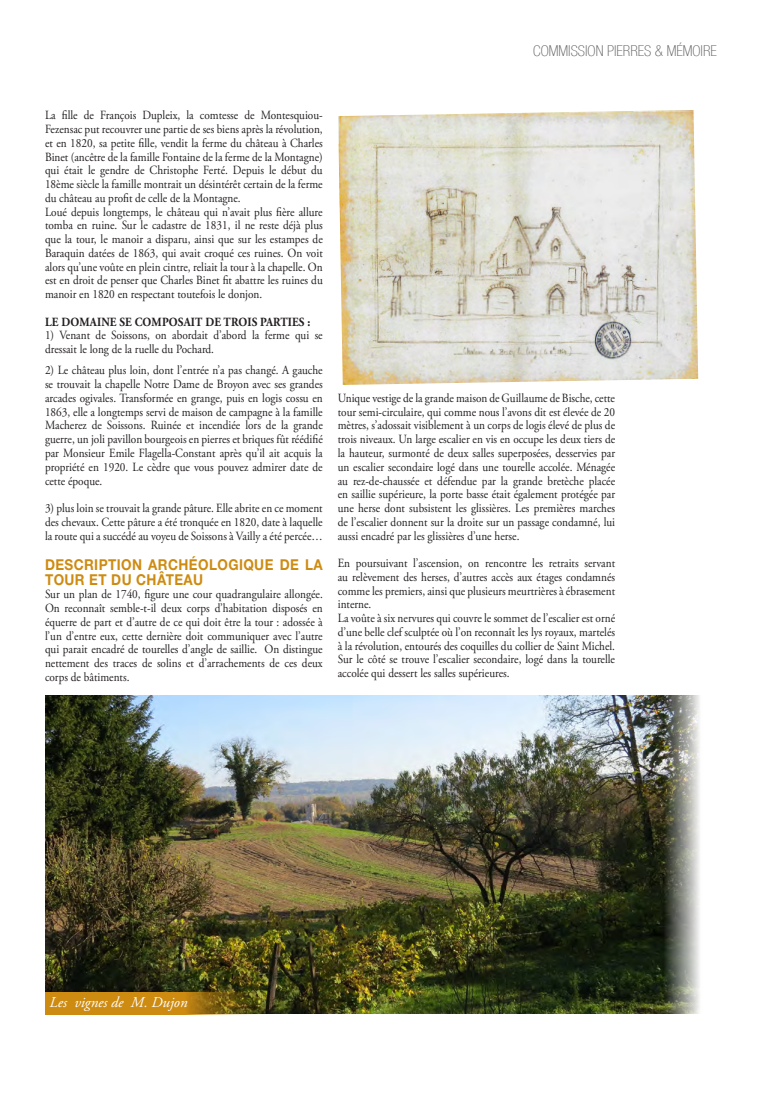
<style>
.page{position:relative;width:762px;height:1099px;background:#fff}
.page>*{position:absolute;margin:0;border:0;box-sizing:border-box;transform-origin:0 0}
.txt_10pt{font:700 15px/15px "Helvetica Neue LT Std";letter-spacing:.03em;color:#ce8b11;scale:.9 1}
.t1{font:100 condensed 15px "Helvetica Neue LT Com";color:#5a5a5d}
.t2{font:italic 15px "Adobe Garamond Pro";color:#fff}
.txt_10pt-2{font:12.5px/13.8px "Adobe Garamond Pro";color:#231f20;text-align:justify;scale:.9 1}
.txt_10pt-3{font:700 12.5px "Adobe Garamond Pro";letter-spacing:.015em;color:#231f20;scale:.9 1}
</style>
<div class="page">
<img style="left:45px;top:695px;width:655px;height:318px">
<img style="left:338px;top:110px;width:360px;height:275px">
<img style="left:45px;top:992px;width:233px;height:23px">
<p class="t1" style="left:533px;top:42px;width:185px">COMMISSION PIERRES &amp; MÉMOIRE</p>
<p class="txt_10pt-2" style="left:45px;top:109px;width:310px">La fille de François Dupleix, la comtesse de Montesquiou-Fezensac put recouvrer une partie de ses biens après la révolution, et en 1820, sa petite fille, vendit la ferme du château à Charles Binet (ancêtre de la famille Fontaine de la ferme de la Montagne) qui était le gendre de Christophe Ferté. Depuis le début du 18ème siècle la famille montrait un désintérêt certain de la ferme du château au profit de celle de la Montagne.</p>
<p class="txt_10pt-2" style="left:45px;top:205px;width:310px">Loué depuis longtemps, le château qui n’avait plus fière allure tomba en ruine. Sur le cadastre de 1831, il ne reste déjà plus que la tour, le manoir a disparu, ainsi que sur les estampes de Baraquin datées de 1863, qui avait croqué ces ruines. On voit alors qu’une voûte en plein cintre, reliait la tour à la chapelle. On est en droit de penser que Charles Binet fit abattre les ruines du manoir en 1820 en respectant toutefois le donjon.</p>
<p class="txt_10pt-3" style="left:45px;top:314px;width:296px">LE DOMAINE SE COMPOSAIT DE TROIS PARTIES :</p>
<p class="txt_10pt-2" style="left:45px;top:329px;width:310px">1) Venant de Soissons, on abordait d’abord la ferme qui se dressait le long de la ruelle du Pochard.</p>
<p class="txt_10pt-2" style="left:45px;top:364px;width:310px">2) Le château plus loin, dont l’entrée n’a pas changé. A gauche se trouvait la chapelle Notre Dame de Broyon avec ses grandes arcades ogivales. Transformée en grange, puis en logis cossu en 1863, elle a longtemps servi de maison de campagne à la famille Macherez de Soissons. Ruinée et incendiée lors de la grande guerre, un joli pavillon bourgeois en pierres et briques fût réédifié par Monsieur Emile Flagella-Constant après qu’il ait acquis la propriété en 1920. Le cèdre que vous pouvez admirer date de cette époque.</p>
<p class="txt_10pt-2" style="left:45px;top:501px;width:310px">3) plus loin se trouvait la grande pâture. Elle abrite en ce moment des chevaux. Cette pâture a été tronquée en 1820, date à laquelle la route qui a succédé au voyeu de Soissons à Vailly a été percée…</p>
<p class="txt_10pt" style="left:45px;top:556px;width:310px">DESCRIPTION ARCHÉOLOGIQUE DE LA<br>TOUR ET DU CHÂTEAU</p>
<p class="txt_10pt-2" style="left:45px;top:588px;width:310px">Sur un plan de 1740, figure une cour quadrangulaire allongée.<br>On reconnaît semble-t-il deux corps d’habitation disposés en équerre de part et d’autre de ce qui doit être la tour : adossée à l’un d’entre eux, cette dernière doit communiquer avec l’autre qui parait encadré de tourelles d’angle de saillie. On distingue nettement des traces de solins et d’arrachements de ces deux corps de bâtiments.</p>
<p class="txt_10pt-2" style="left:338px;top:391px;width:310px">Unique vestige de la grande maison de Guillaume de Bische, cette tour semi-circulaire, qui comme nous l’avons dit est élevée de 20 mètres, s’adossait visiblement à un corps de logis élevé de plus de trois niveaux. Un large escalier en vis en occupe les deux tiers de la hauteur, surmonté de deux salles superposées, desservies par un escalier secondaire logé dans une tourelle accolée. Ménagée au rez-de-chaussée et défendue par la grande bretèche placée en saillie supérieure, la porte basse était également protégée par une herse dont subsistent les glissières. Les premières marches de l’escalier donnent sur la droite sur un passage condamné, lui aussi encadré par les glissières d’une herse.</p>
<p class="txt_10pt-2" style="left:338px;top:556px;width:310px">En poursuivant l’ascension, on rencontre les retraits servant au relèvement des herses, d’autres accès aux étages condamnés comme les premiers, ainsi que plusieurs meurtrières à ébrasement interne.</p>
<p class="txt_10pt-2" style="left:338px;top:611px;width:310px">La voûte à six nervures qui couvre le sommet de l’escalier est orné d’une belle clef sculptée où l’on reconnaît les lys royaux, martelés à la révolution, entourés des coquilles du collier de Saint Michel.</p>
<p class="txt_10pt-2" style="left:338px;top:653px;width:310px">Sur le côté se trouve l’escalier secondaire, logé dans la tourelle accolée qui dessert les salles supérieures.</p>
<p class="t2" style="left:50px;top:993px;width:139px">Les vignes de M. Dujon</p>
</div>
